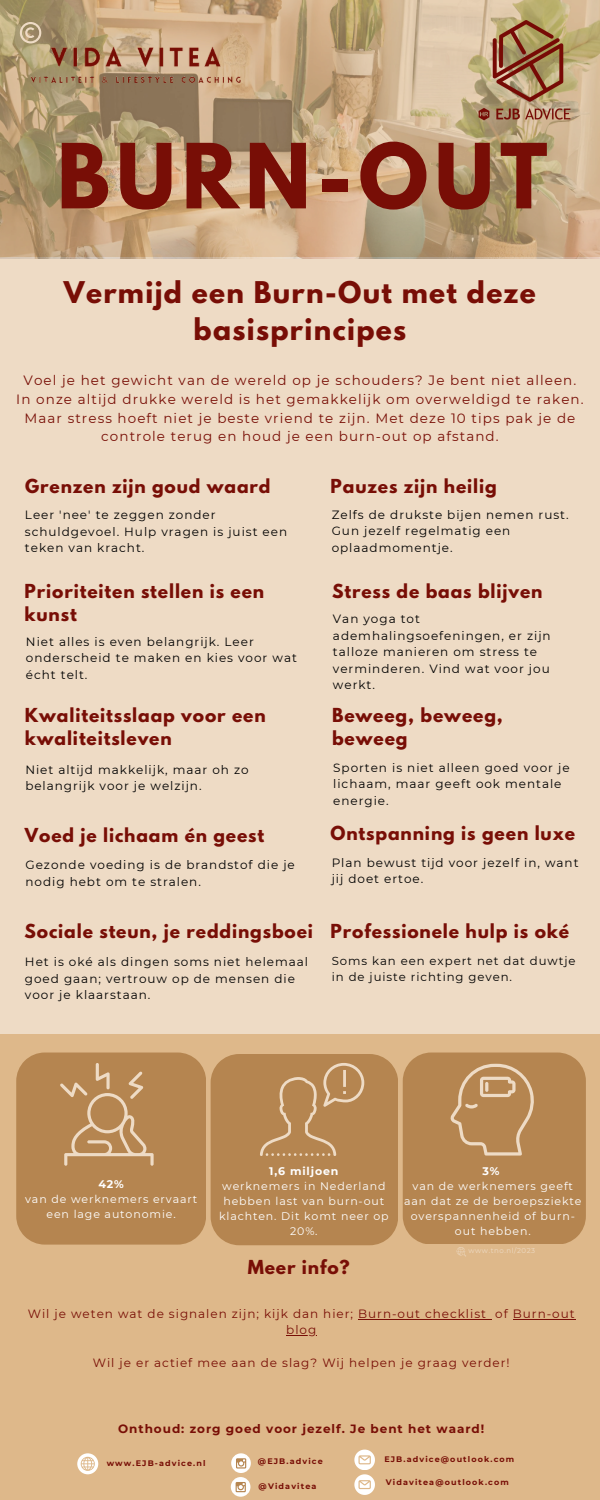
<style>
.page{position:relative;width:600px;height:1500px;background:#deb88a}
.page>*{position:absolute;margin:0;border:0;box-sizing:border-box;transform-origin:0 0}
.t1{font:700 79.5px "League Spartan";letter-spacing:.08em;color:#780e06}
.t2{font:700 26.5px/36.8px "League Spartan";letter-spacing:.05em;color:#780e06;text-align:center}
.t3{font:700 17.1px/23.2px "League Spartan";letter-spacing:.05em;color:#780e06}
.t4{font:13.5px/18.8px "Montserrat";letter-spacing:.08em;color:#780e06;text-align:center}
.t5{font:12px/16.5px "Montserrat";letter-spacing:.08em;color:#000}
.t6{font:12px "Montserrat";letter-spacing:.08em;color:#780e06}
.t7{font:700 12px "Montserrat";letter-spacing:.08em;color:#780e06}
.t8{font:11.7px/15.8px "Montserrat";letter-spacing:.08em;color:#000}
.t9{font:11px/15px "Montserrat";letter-spacing:.08em;color:#fff;text-align:center}
.t10{font:700 8px "Montserrat";letter-spacing:.14em;color:#780e06}
.t11{font:7px "Montserrat";letter-spacing:.08em;color:#eedbc5}
.s1{font-weight:700}
</style>
<div class="page">
<div style="left:16px;top:1053px;width:190px;height:192px;background:#b58550"></div>
<div style="left:0;top:257px;width:600px;height:777px;background:#eedbc5"></div>
<img style="left:0;top:0;width:600px;height:259px">
<img style="left:461px;top:14px;width:122px;height:112px">
<img style="left:13px;top:33px;width:247px;height:71px">
<svg style="left:60px;top:1063px;width:94px;height:103px;background:#be9262"></svg>
<svg style="left:20px;top:22px;width:21px;height:21px"></svg>
<div style="left:231px;top:1453px;width:20px;height:20px;background:#fff;border-radius:50%"></div>
<svg style="left:236px;top:1458px;width:10px;height:11px"></svg>
<svg style="left:231px;top:1477px;width:19px;height:20px"></svg>
<svg style="left:236px;top:1482px;width:10px;height:10px"></svg>
<svg style="left:354px;top:1450px;width:21px;height:45px"></svg>
<svg style="left:77px;top:1453px;width:21px;height:21px"></svg>
<svg style="left:211px;top:1053px;width:375px;height:203px;background:#ba8c58"></svg>
<hr style="left:358px;top:1319px;width:129px;height:1px;background:#780e06">
<hr style="left:513px;top:1319px;width:63px;height:1px;background:#780e06">
<hr style="left:286px;top:1335px;width:31px;height:1px;background:#780e06">
<p class="t1" style="left:57px;top:137px;width:492px">BURN-OUT</p>
<p class="t2" style="left:64px;top:277px;width:473px">Vermijd een Burn-Out met deze basisprincipes</p>
<h3 class="t4" style="left:16px;top:371px;width:569px">Voel je het gewicht van de wereld op je schouders? Je bent niet alleen.<br>In onze altijd drukke wereld is het gemakkelijk om overweldigd te raken.<br>Maar stress hoeft niet je beste vriend te zijn. Met deze 10 tips pak je de controle terug en houd je een burn-out op afstand.</h3>
<h6 class="t3" style="left:25px;top:477px;width:247px">Grenzen zijn goud waard</h6>
<h3 class="t5" style="left:25px;top:507px;width:264px">Leer 'nee' te zeggen zonder schuldgevoel. Hulp vragen is juist een teken van kracht.</h3>
<h3 class="t3" style="left:25px;top:581px;width:241px">Prioriteiten stellen is een kunst</h3>
<h6 class="t5" style="left:26px;top:633px;width:272px">Niet alles is even belangrijk. Leer onderscheid te maken en kies voor wat écht telt.</h6>
<p class="t3" style="left:25px;top:705px;width:242px">Kwaliteitsslaap voor een kwaliteitsleven</p>
<p class="t5" style="left:25px;top:761px;width:225px">Niet altijd makkelijk, maar oh zo belangrijk voor je welzijn.</p>
<h6 class="t3" style="left:25px;top:826px;width:241px">Voed je lichaam én geest</h6>
<h3 class="t5" style="left:26px;top:857px;width:271px">Gezonde voeding is de brandstof die je nodig hebt om te stralen.</h3>
<h6 class="t3" style="left:25px;top:921px;width:290px">Sociale steun, je reddingsboei</h6>
<h3 class="t5" style="left:25px;top:954px;width:285px">Het is oké als dingen soms niet helemaal goed gaan; vertrouw op de mensen die voor je klaarstaan.</h3>
<h3 class="t3" style="left:331px;top:477px;width:168px">Pauzes zijn heilig</h3>
<h6 class="t5" style="left:332px;top:506px;width:238px">Zelfs de drukste bijen nemen rust.<br>Gun jezelf regelmatig een oplaadmomentje.</h6>
<h2 class="t3" style="left:332px;top:581px;width:212px">Stress de baas blijven</h2>
<h4 class="t5" style="left:333px;top:611px;width:219px">Van yoga tot ademhalingsoefeningen, er zijn talloze manieren om stress te verminderen. Vind wat voor jou werkt.</h4>
<h1 class="t3" style="left:332px;top:705px;width:172px">Beweeg, beweeg, beweeg</h1>
<p class="t5" style="left:333px;top:759px;width:238px">Sporten is niet alleen goed voor je lichaam, maar geeft ook mentale energie.</p>
<h6 class="t3" style="left:331px;top:823px;width:246px">Ontspanning is geen luxe</h6>
<h3 class="t5" style="left:332px;top:854px;width:248px">Plan bewust tijd voor jezelf in, want jij doet ertoe.</h3>
<h6 class="t3" style="left:331px;top:921px;width:240px">Professionele hulp is oké</h6>
<h3 class="t8" style="left:332px;top:953px;width:245px">Soms kan een expert net dat duwtje in de juiste richting geven.</h3>
<h3 class="t9" style="left:25px;top:1176px;width:174px"><span class="s1">42%<br></span>van de werknemers ervaart een lage autonomie.</h3>
<h6 class="t9" style="left:219px;top:1163px;width:171px"><span class="s1">1,6 miljoen<br></span>werknemers in Nederland hebben last van burn-out klachten. Dit komt neer op<br>20%.</h6>
<p class="t9" style="left:404px;top:1163px;width:179px"><span class="s1">3%<br></span>van de werknemers geeft aan dat ze de beroepsziekte overspannenheid of burn&shy;out hebben.</p>
<p class="t11" style="left:469px;top:1246px;width:68px">www.tno.nl/2023</p>
<h6 class="t3" style="left:248px;top:1258px;width:104px">Meer info?</h6>
<h3 class="t6" style="left:28px;top:1306px;width:548px">Wil je weten wat de signalen zijn; kijk dan hier; Burn-out checklist of Burn-out</h3>
<h6 class="t6" style="left:286px;top:1323px;width:32px">blog</h6>
<h6 class="t6" style="left:93px;top:1356px;width:418px">Wil je er actief mee aan de slag? Wij helpen je graag verder!</h6>
<h6 class="t7" style="left:118px;top:1422px;width:368px">Onthoud: zorg goed voor jezelf. Je bent het waard!</h6>
<h6 class="t10" style="left:107px;top:1458px;width:100px">www.EJB-advice.nl</h6>
<p class="t10" style="left:258px;top:1457px;width:66px">@EJB.advice</p>
<h6 class="t10" style="left:259px;top:1481px;width:59px">@Vidavitea</h6>
<h6 class="t10" style="left:384px;top:1454px;width:131px">EJB.advice@outlook.com</h6>
<p class="t10" style="left:386px;top:1477px;width:125px">Vidavitea@outlook.com</p>
</div>
